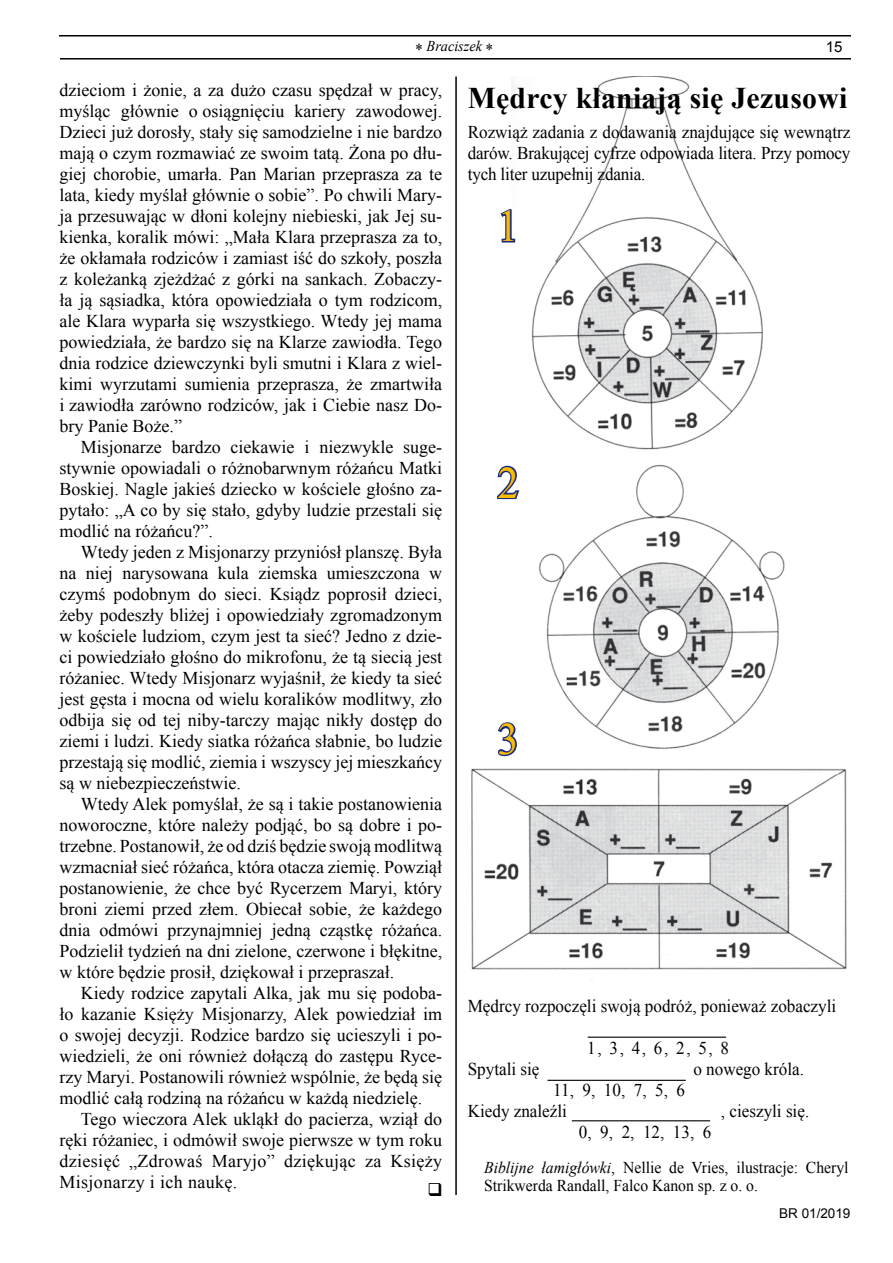
<style>
.page{position:relative;width:893px;height:1263px;background:#fff}
.page>*{position:absolute;margin:0;border:0;box-sizing:border-box;transform-origin:0 0}
.t1{font:44.85px "Times New Roman";color:#fbbc00;scale:.95 1}
.t2{font:700 30px "Times New Roman";letter-spacing:.01em;color:#000}
.t3{font:18px/21px "Times New Roman";color:#000;text-align:justify}
.t4{font:18px/21px "Times New Roman";color:#000;text-align:justify;scale:.95 1}
.t5{font:16.5px/18.8px "Times New Roman";color:#000;scale:.95 1}
.t6{font:italic 15px "Times New Roman";color:#000;scale:.95 1}
.t7{font:15px "Arial";color:#000}
.t8{font:13.5px "Arial";color:#000}
.s1{font-style:normal;font-size:16.5px}
.s2{font-style:italic}
</style>
<div class="page">
<hr style="left:60px;top:58px;width:791px;height:2px;background:#000">
<hr style="left:59px;top:35px;width:792px;height:1px;background:#000">
<img style="left:511px;top:77px;width:252px;height:373px">
<img style="left:471px;top:768px;width:376px;height:212px">
<img style="left:539px;top:464px;width:246px;height:285px">
<hr style="left:588px;top:1036px;width:138px;height:2px;background:#000">
<hr style="left:547px;top:1080px;width:139px;height:1px;background:#000">
<hr style="left:572px;top:1120px;width:138px;height:1px;background:#000">
<svg style="left:500px;top:208px;width:17px;height:36px"></svg>
<svg style="left:497px;top:465px;width:23px;height:35px"></svg>
<svg style="left:497px;top:722px;width:20px;height:35px"></svg>
<hr style="left:455px;top:77px;width:2px;height:1118px;background:#000">
<p class="t6" style="left:415px;top:36px;width:84px"><span class="s1">*</span> Braciszek <span class="s1">*</span></p>
<p class="t3" style="left:60px;top:79px;width:384px">dzieciom i żonie, a za dużo czasu spędzał w pracy, myśląc głównie o osiągnięciu kariery zawodowej.<br>Dzieci już dorosły, stały się samodzielne i nie bardzo mają o czym rozmawiać ze swoim tatą. Żona po dłu&shy;giej chorobie, umarła. Pan Marian przeprasza za te lata, kiedy myślał głównie o sobie”. Po chwili Mary&shy;ja przesuwając w dłoni kolejny niebieski, jak Jej su&shy;kienka, koralik mówi: „Mała Klara przeprasza za to, że okłamała rodziców i zamiast iść do szkoły, poszła z koleżanką zjeżdżać z górki na sankach. Zobaczy&shy;ła ją sąsiadka, która opowiedziała o tym rodzicom, ale Klara wyparła się wszystkiego. Wtedy jej mama powiedziała, że bardzo się na Klarze zawiodła. Tego dnia rodzice dziewczynki byli smutni i Klara z wiel&shy;kimi wyrzutami sumienia przeprasza, że zmartwiła i zawiodła zarówno rodziców, jak i Ciebie nasz Do&shy;bry Panie Boże.”</p>
<p class="t3" style="left:60px;top:436px;width:384px;text-indent:21px">Misjonarze bardzo ciekawie i niezwykle suge&shy;stywnie opowiadali o różnobarwnym różańcu Matki Boskiej. Nagle jakieś dziecko w kościele głośno za&shy;pytało: „A co by się stało, gdyby ludzie przestali się modlić na różańcu?”.</p>
<p class="t3" style="left:60px;top:541px;width:384px;text-indent:21px">Wtedy jeden z Misjonarzy przyniósł planszę. Była na niej narysowana kula ziemska umieszczona w czymś podobnym do sieci. Ksiądz poprosił dzieci, żeby podeszły bliżej i opowiedziały zgromadzonym w kościele ludziom, czym jest ta sieć? Jedno z dzie&shy;ci powiedziało głośno do mikrofonu, że tą siecią jest różaniec. Wtedy Misjonarz wyjaśnił, że kiedy ta sieć jest gęsta i mocna od wielu koralików modlitwy, zło odbija się od tej niby-tarczy mając nikły dostęp do ziemi i ludzi. Kiedy siatka różańca słabnie, bo ludzie przestają się modlić, ziemia i wszyscy jej mieszkańcy są w niebezpieczeństwie.</p>
<p class="t3" style="left:60px;top:793px;width:384px;text-indent:21px">Wtedy Alek pomyślał, że są i takie postanowienia noworoczne, które należy podjąć, bo są dobre i po&shy;trzebne. Postanowił, że od dziś będzie swoją modlitwą wzmacniał sieć różańca, która otacza ziemię. Powziął postanowienie, że chce być Rycerzem Maryi, który broni ziemi przed złem. Obiecał sobie, że każdego dnia odmówi przynajmniej jedną cząstkę różańca.<br>Podzielił tydzień na dni zielone, czerwone i błękitne, w które będzie prosił, dziękował i przepraszał.</p>
<p class="t3" style="left:60px;top:982px;width:384px;text-indent:21px">Kiedy rodzice zapytali Alka, jak mu się podoba&shy;ło kazanie Księży Misjonarzy, Alek powiedział im o swojej decyzji. Rodzice bardzo się ucieszyli i po&shy;wiedzieli, że oni również dołączą do zastępu Ryce&shy;rzy Maryi. Postanowili również wspólnie, że będą się modlić całą rodziną na różańcu w każdą niedzielę.</p>
<p class="t3" style="left:60px;top:1108px;width:384px;text-indent:21px">Tego wieczora Alek ukląkł do pacierza, wziął do ręki różaniec, i odmówił swoje pierwsze w tym roku dziesięć „Zdrowaś Maryjo” dziękując za Księży Misjonarzy i ich naukę.</p>
<p class="t7" style="left:826px;top:37px;width:17px">15</p>
<h2 class="t2" style="left:468px;top:78px;width:381px">Mędrcy kłaniają się Jezusowi</h2>
<p class="t4" style="left:468px;top:121px;width:404px">Rozwiąż zadania z dodawania znajdujące się wewnątrz darów. Brakującej cyfrze odpowiada litera. Przy pomocy tych liter uzupełnij zdania.</p>
<h1 class="t1" style="left:498px;top:196px;width:24px">1</h1>
<h1 class="t1" style="left:498px;top:452px;width:24px">2</h1>
<h1 class="t1" style="left:498px;top:709px;width:24px">3</h1>
<p class="t4" style="left:468px;top:995px;width:389px">Mędrcy rozpoczęli swoją podróż, ponieważ zobaczyli</p>
<p class="t4" style="left:587px;top:1037px;width:151px">1, 3, 4, 6, 2, 5, 8</p>
<p class="t4" style="left:468px;top:1058px;width:77px">Spytali się</p>
<p class="t4" style="left:693px;top:1058px;width:118px">o nowego króla.</p>
<p class="t4" style="left:468px;top:1079px;width:230px;text-indent:86px">11, 9, 10, 7, 5, 6<br>Kiedy znaleźli</p>
<p class="t4" style="left:721px;top:1100px;width:94px">, cieszyli się.</p>
<p class="t4" style="left:579px;top:1121px;width:141px">0, 9, 2, 12, 13, 6</p>
<p class="t5" style="left:484px;top:1157px;width:385px"><span class="s2">Biblijne łamigłówki</span>, Nellie de Vries, ilustracje: Cheryl<br>Strikwerda Randall, Falco Kanon sp. z o. o.</p>
<p class="t8" style="left:779px;top:1204px;width:73px">BR 01/2019</p>
</div>
